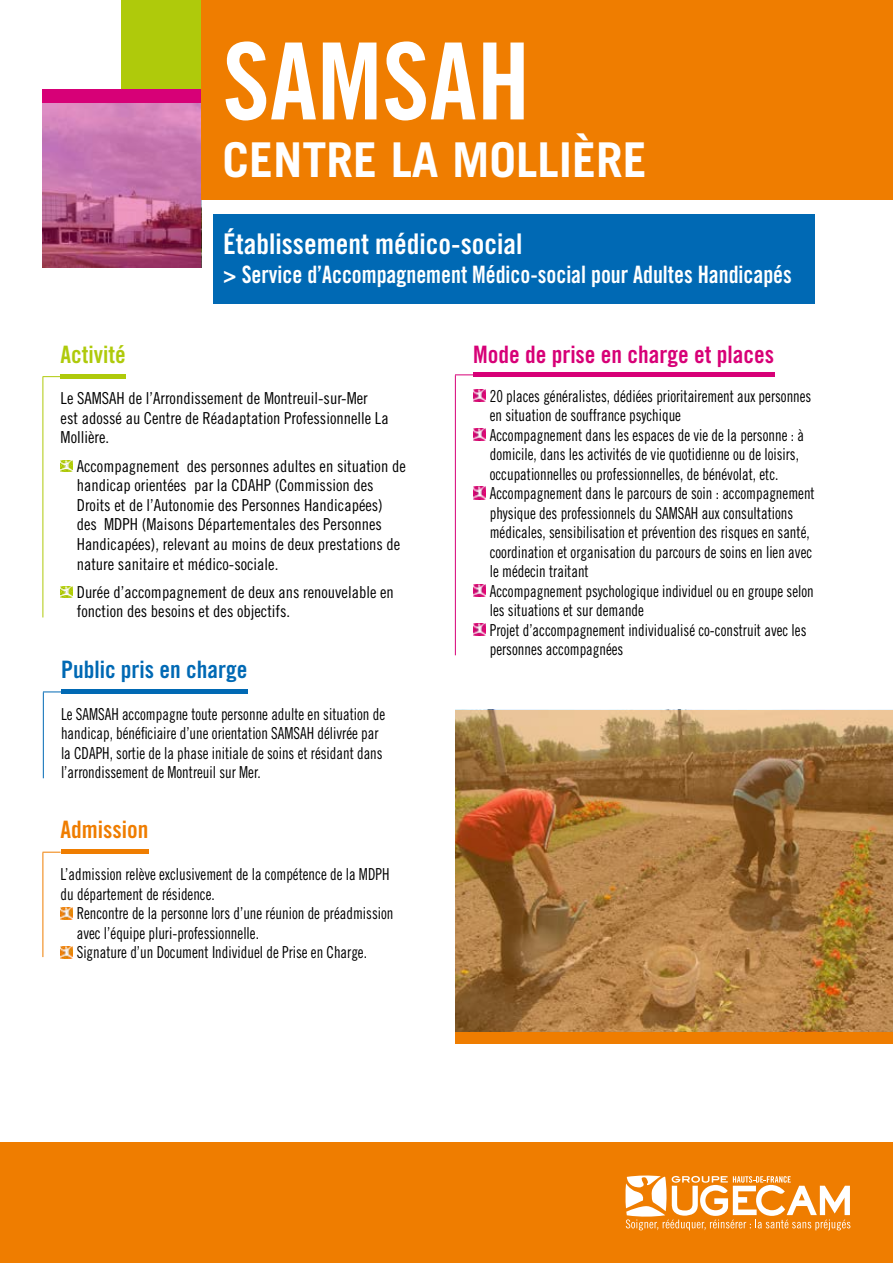
<style>
.page{position:relative;width:893px;height:1263px;background:#fff}
.page>*{position:absolute;margin:0;border:0;box-sizing:border-box;transform-origin:0 0}
.t1{font:106.5px "Trade Gothic LT Std Bd Cn 20";color:#fff}
.t2{font:700 48px "Trade Gothic LT Std";color:#fff}
.t3{font:28.5px "Trade Gothic LT Std Bd Cn 20";color:#fff}
.t4{font:24px "Trade Gothic LT Std Bd Cn 20";color:#fff;scale:.93 1}
.t5{font:24px "Trade Gothic LT Std Bd Cn 20";color:#d70077}
.t6{font:24px "Trade Gothic LT Std Bd Cn 20";color:#0069b4}
.t7{font:24px "Trade Gothic LT Std Bd Cn 20";color:#ef7d00}
.t8{font:24px "Trade Gothic LT Std Bd Cn 20";color:#afca0b}
.t9{font:16.5px/19.5px "Trade Gothic LT Std Cn 18";color:#000;scale:.9 1}
.t10{font:16.5px/19.5px "Trade Gothic LT Std Cn 18";color:#000}
</style>
<div class="page">
<div style="left:122px;top:0;width:90px;height:101px;background:#afca0b"></div>
<div style="left:201px;top:0;width:692px;height:199px;background:#ef7d00"></div>
<div style="left:43px;top:89px;width:158px;height:14px;background:#d70077"></div>
<svg style="left:43px;top:103px;width:158px;height:164px"></svg>
<div style="left:213px;top:214px;width:601px;height:90px;background:#0069b4"></div>
<svg style="left:61px;top:460px;width:11px;height:12px"></svg>
<svg style="left:61px;top:586px;width:11px;height:12px"></svg>
<div style="left:61px;top:374px;width:65px;height:5px;background:#afca0b"></div>
<svg style="left:43px;top:376px;width:18px;height:1px"></svg>
<hr style="left:43px;top:377px;width:1px;height:240px;background:#afca0b">
<div style="left:0;top:1142px;width:893px;height:121px;background:#ef7d00"></div>
<svg style="left:625px;top:1175px;width:225px;height:55px"></svg>
<div style="left:61px;top:689px;width:187px;height:5px;background:#0069b4"></div>
<svg style="left:43px;top:691px;width:18px;height:1px"></svg>
<hr style="left:43px;top:692px;width:1px;height:86px;background:#0069b4">
<svg style="left:473px;top:389px;width:12px;height:13px"></svg>
<svg style="left:473px;top:428px;width:12px;height:13px"></svg>
<svg style="left:473px;top:487px;width:12px;height:12px"></svg>
<svg style="left:473px;top:584px;width:12px;height:13px"></svg>
<svg style="left:473px;top:623px;width:12px;height:13px"></svg>
<div style="left:473px;top:372px;width:301px;height:5px;background:#d70077"></div>
<svg style="left:455px;top:374px;width:18px;height:1px"></svg>
<hr style="left:455px;top:375px;width:1px;height:280px;background:#d70077">
<svg style="left:61px;top:907px;width:11px;height:12px"></svg>
<svg style="left:61px;top:946px;width:11px;height:12px"></svg>
<div style="left:61px;top:849px;width:88px;height:5px;background:#ef7d00"></div>
<svg style="left:44px;top:852px;width:17px;height:1px"></svg>
<hr style="left:43px;top:852px;width:1px;height:105px;background:#ef7d00">
<img style="left:455px;top:710px;width:438px;height:323px">
<div style="left:455px;top:1033px;width:438px;height:11px;background:#ef7d00"></div>
<h1 class="t1" style="left:223px;top:17px;width:309px">SAMSAH</h1>
<h2 class="t2" style="left:223px;top:130px;width:426px">CENTRE LA MOLLIÈRE</h2>
<h3 class="t8" style="left:61px;top:339px;width:67px">Activité</h3>
<h3 class="t3" style="left:223px;top:227px;width:301px">Établissement médico-social</h3>
<h3 class="t4" style="left:223px;top:260px;width:613px">&gt; Service d’Accompagnement Médico-social pour Adultes Handicapés</h3>
<h3 class="t5" style="left:473px;top:339px;width:303px">Mode de prise en charge et places</h3>
<p class="t10" style="left:61px;top:389px;width:330px">Le SAMSAH de l’Arrondissement de Montreuil-sur-Mer est adossé au Centre de Réadaptation Professionnelle La<br>Mollière.</p>
<p class="t10" style="left:77px;top:456px;width:330px">Accompagnement des personnes adultes en situation de handicap orientées par la CDAHP (Commission des Droits et de l’Autonomie des Personnes Handicapées) des MDPH (Maisons Départementales des Personnes Handicapées), relevant au moins de deux prestations de nature sanitaire et médico-sociale.</p>
<p class="t10" style="left:77px;top:582px;width:319px">Durée d’accompagnement de deux ans renouvelable en fonction des besoins et des objectifs.</p>
<h3 class="t6" style="left:61px;top:654px;width:188px">Public pris en charge</h3>
<p class="t9" style="left:61px;top:704px;width:362px">Le SAMSAH accompagne toute personne adulte en situation de handicap, bénéficiaire d’une orientation SAMSAH délivrée par la CDAPH, sortie de la phase initiale de soins et résidant dans l’arrondissement de Montreuil sur Mer.</p>
<h3 class="t7" style="left:61px;top:815px;width:89px">Admission</h3>
<p class="t9" style="left:61px;top:864px;width:367px">L’admission relève exclusivement de la compétence de la MDPH du département de résidence.</p>
<p class="t9" style="left:77px;top:903px;width:353px">Rencontre de la personne lors d’une réunion de préadmission avec l’équipe pluri-professionnelle.<br>Signature d’un Document Individuel de Prise en Charge.</p>
<p class="t9" style="left:490px;top:386px;width:363px">20 places généralistes, dédiées prioritairement aux personnes en situation de souffrance psychique<br>Accompagnement dans les espaces de vie de la personne : à domicile, dans les activités de vie quotidienne ou de loisirs, occupationnelles ou professionnelles, de bénévolat, etc.<br>Accompagnement dans le parcours de soin : accompagnement physique des professionnels du SAMSAH aux consultations médicales, sensibilisation et prévention des risques en santé, coordination et organisation du parcours de soins en lien avec le médecin traitant<br>Accompagnement psychologique individuel ou en groupe selon les situations et sur demande<br>Projet d’accompagnement individualisé co-construit avec les personnes accompagnées</p>
</div>
